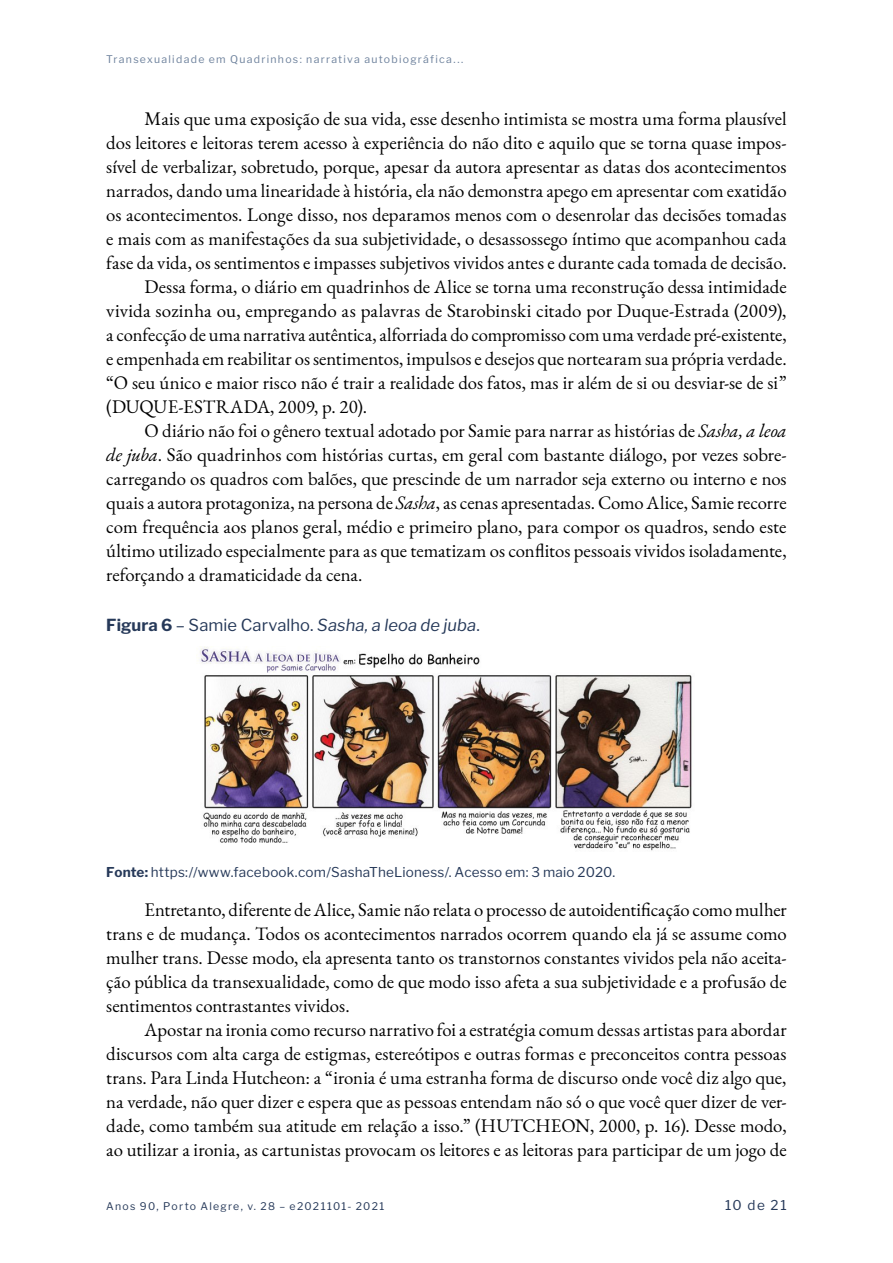
<style>
.page{position:relative;width:893px;height:1263px;background:#fff}
.page>*{position:absolute;margin:0;border:0;box-sizing:border-box;transform-origin:0 0}
.Corpo_de_Texto{font:18.75px/24px "EB Garamond";color:#000;text-align:justify}
.Legenda_tabelas_graf{font:italic 16.5px "Libre Franklin";letter-spacing:.005em;color:#263959}
.Fonte_-_tabelas_gráf{font:13.5px "Libre Franklin";letter-spacing:.015em;color:#263959}
.t1{font:10.5px "Libre Franklin";letter-spacing:.12em;color:#6d819c}
.t2{font:10.5px "Libre Franklin";letter-spacing:.12em;color:#263959}
.s1{font-style:italic}
.s2{font-weight:700;font-style:normal}
.s3{font-style:normal}
.s4{font-weight:700}
</style>
<div class="page">
<img style="left:200px;top:647px;width:492px;height:204px">
<p class="t1" style="left:106px;top:53px;width:359px">Transexualidade em Quadrinhos: narrativa autobiográfica...</p>
<p class="Corpo_de_Texto" style="left:106px;top:107px;width:682px;text-indent:38px">Mais que uma exposição de sua vida, esse desenho intimista se mostra uma forma plausível dos leitores e leitoras terem acesso à experiência do não dito e aquilo que se torna quase impos&shy;sível de verbalizar, sobretudo, porque, apesar da autora apresentar as datas dos acontecimentos narrados, dando uma linearidade à história, ela não demonstra apego em apresentar com exatidão os acontecimentos. Longe disso, nos deparamos menos com o desenrolar das decisões tomadas e mais com as manifestações da sua subjetividade, o desassossego íntimo que acompanhou cada fase da vida, os sentimentos e impasses subjetivos vividos antes e durante cada tomada de decisão.</p>
<p class="Corpo_de_Texto" style="left:106px;top:275px;width:682px;text-indent:38px">Dessa forma, o diário em quadrinhos de Alice se torna uma reconstrução dessa intimidade vivida sozinha ou, empregando as palavras de Starobinski citado por Duque-Estrada (2009), a confecção de uma narrativa autêntica, alforriada do compromisso com uma verdade pré-existente, e empenhada em reabilitar os sentimentos, impulsos e desejos que nortearam sua própria verdade. “O seu único e maior risco não é trair a realidade dos fatos, mas ir além de si ou desviar-se de si” (DUQUE-ESTRADA, 2009, p. 20).</p>
<p class="Corpo_de_Texto" style="left:106px;top:419px;width:682px;text-indent:38px">O diário não foi o gênero textual adotado por Samie para narrar as histórias de <span class="s1">Sasha, a leoa de juba</span>. São quadrinhos com histórias curtas, em geral com bastante diálogo, por vezes sobre&shy;carregando os quadros com balões, que prescinde de um narrador seja externo ou interno e nos quais a autora protagoniza, na persona de <span class="s1">Sasha</span>, as cenas apresentadas. Como Alice, Samie recorre com frequência aos planos geral, médio e primeiro plano, para compor os quadros, sendo este último utilizado especialmente para as que tematizam os conflitos pessoais vividos isoladamente, reforçando a dramaticidade da cena.</p>
<p class="Legenda_tabelas_graf" style="left:106px;top:615px;width:375px"><span class="s2">Figura 6</span> <span class="s3">– Samie Carvalho.</span> Sasha, a leoa de juba<span class="s3">.</span></p>
<p class="Fonte_-_tabelas_gráf" style="left:106px;top:864px;width:511px"><span class="s4">Fonte:</span> https://www.facebook.com/SashaTheLioness/. Acesso em: 3 maio 2020.</p>
<p class="Corpo_de_Texto" style="left:106px;top:898px;width:682px;text-indent:38px">Entretanto, diferente de Alice, Samie não relata o processo de autoidentificação como mulher trans e de mudança. Todos os acontecimentos narrados ocorrem quando ela já se assume como mulher trans. Desse modo, ela apresenta tanto os transtornos constantes vividos pela não aceita&shy;ção pública da transexualidade, como de que modo isso afeta a sua subjetividade e a profusão de sentimentos contrastantes vividos.</p>
<p class="Corpo_de_Texto" style="left:106px;top:1018px;width:682px;text-indent:38px">Apostar na ironia como recurso narrativo foi a estratégia comum dessas artistas para abordar discursos com alta carga de estigmas, estereótipos e outras formas e preconceitos contra pessoas trans. Para Linda Hutcheon: a “ironia é uma estranha forma de discurso onde você diz algo que, na verdade, não quer dizer e espera que as pessoas entendam não só o que você quer dizer de ver&shy;dade, como também sua atitude em relação a isso.” (HUTCHEON, 2000, p. 16). Desse modo, ao utilizar a ironia, as cartunistas provocam os leitores e as leitoras para participar de um jogo de</p>
<p class="t2" style="left:106px;top:1200px;width:279px">Anos 90, Porto Alegre, v. 28 – e2021101- 2021</p>
<p class="Fonte_-_tabelas_gráf" style="left:725px;top:1197px;width:63px">10 de 21</p>
</div>
